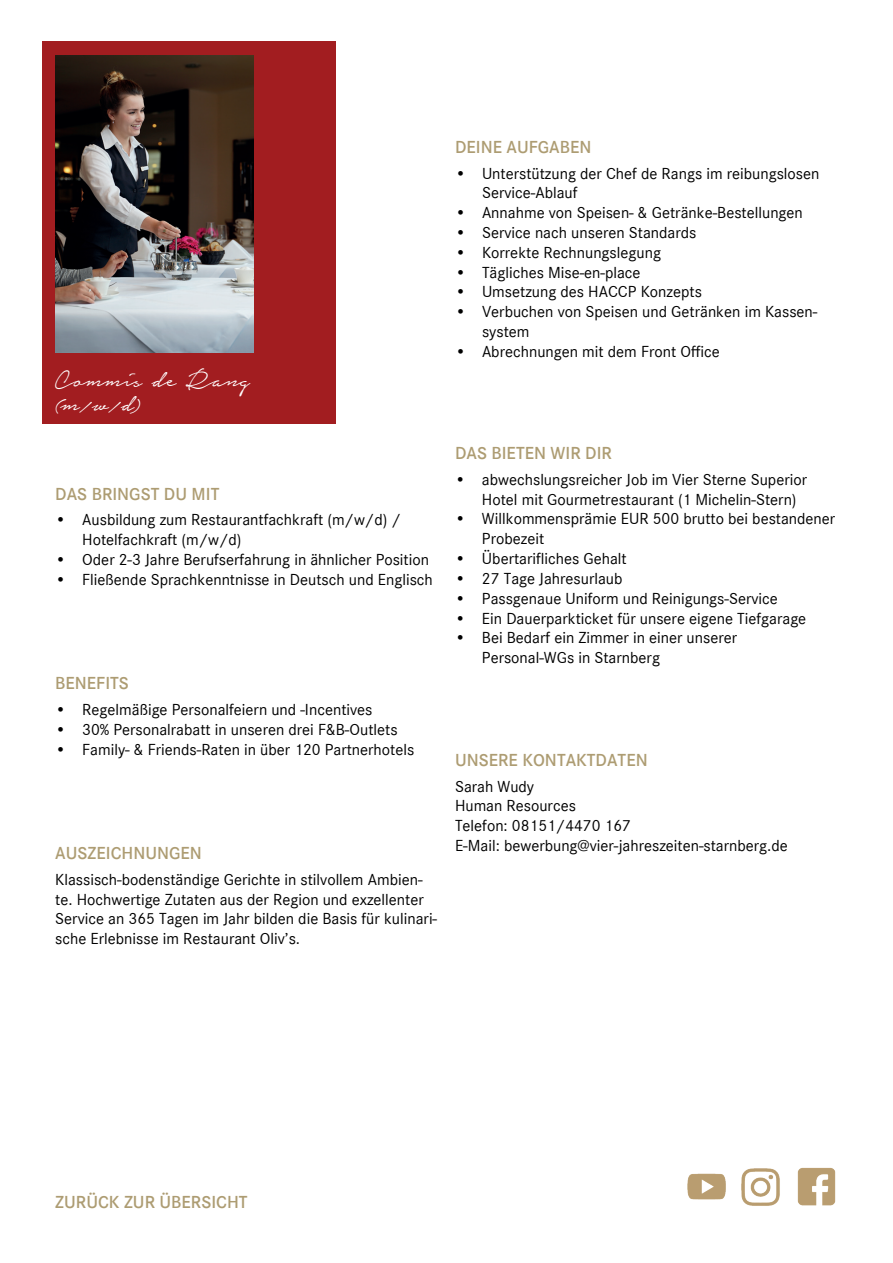
<style>
.page{position:relative;width:893px;height:1263px;background:#fff}
.page>*{position:absolute;margin:0;border:0;box-sizing:border-box;transform-origin:0 0}
.t1{font:32.25px/24px "Notera";color:#fff}
.t2{font:600 18px "Corporate S";color:#ad9c72}
.t3{font:16.5px/19.8px "Corporate S";color:#000001}
</style>
<div class="page">
<div style="left:43px;top:41px;width:293px;height:383px;background:#a21d20"></div>
<img style="left:55px;top:55px;width:199px;height:298px">
<img style="left:797px;top:1167px;width:39px;height:39px">
<img style="left:741px;top:1168px;width:39px;height:38px">
<img style="left:687px;top:1173px;width:39px;height:27px">
<h1 class="t1" style="left:55px;top:368px;width:196px">Commis de Rang (m/w/d)</h1>
<p class="t2" style="left:55px;top:482px;width:166px">DAS BRINGST DU MIT</p>
<p class="t3" style="left:82px;top:509px;width:320px;text-indent:-27px">• Ausbildung zum Restaurantfachkraft (m/w/d) /<br>Hotelfachkraft (m/w/d)</p>
<p class="t3" style="left:55px;top:549px;width:375px">• Oder 2-3 Jahre Berufserfahrung in ähnlicher Position</p>
<p class="t3" style="left:55px;top:569px;width:379px">• Fließende Sprachkenntnisse in Deutsch und Englisch</p>
<p class="t2" style="left:55px;top:671px;width:75px">BENEFITS</p>
<p class="t3" style="left:55px;top:699px;width:319px">• Regelmäßige Personalfeiern und -Incentives</p>
<p class="t3" style="left:55px;top:719px;width:344px">• 30% Personalrabatt in unseren drei F&amp;B-Outlets</p>
<p class="t3" style="left:55px;top:739px;width:361px">• Family- &amp; Friends-Raten in über 120 Partnerhotels</p>
<p class="t2" style="left:55px;top:841px;width:148px">AUSZEICHNUNGEN</p>
<p class="t3" style="left:55px;top:869px;width:383px">Klassisch-bodenständige Gerichte in stilvollem Ambien&shy;te. Hochwertige Zutaten aus der Region und exzellenter Service an 365 Tagen im Jahr bilden die Basis für kulinari&shy;sche Erlebnisse im Restaurant Oliv’s.</p>
<p class="t2" style="left:455px;top:135px;width:138px">DEINE AUFGABEN</p>
<p class="t3" style="left:482px;top:163px;width:339px;text-indent:-27px">• Unterstützung der Chef de Rangs im reibungslosen<br>Service-Ablauf</p>
<p class="t3" style="left:455px;top:202px;width:349px">• Annahme von Speisen- &amp; Getränke-Bestellungen</p>
<p class="t3" style="left:455px;top:222px;width:243px">• Service nach unseren Standards</p>
<p class="t3" style="left:455px;top:242px;width:207px">• Korrekte Rechnungslegung</p>
<p class="t3" style="left:455px;top:262px;width:187px">• Tägliches Mise-en-place</p>
<p class="t3" style="left:455px;top:281px;width:248px">• Umsetzung des HACCP Konzepts</p>
<p class="t3" style="left:482px;top:301px;width:337px;text-indent:-27px">• Verbuchen von Speisen und Getränken im Kassen&shy;system</p>
<p class="t3" style="left:455px;top:341px;width:266px">• Abrechnungen mit dem Front Office</p>
<p class="t2" style="left:455px;top:441px;width:158px">DAS BIETEN WIR DIR</p>
<p class="t3" style="left:482px;top:469px;width:327px;text-indent:-27px">• abwechslungsreicher Job im Vier Sterne Superior<br>Hotel mit Gourmetrestaurant (1 Michelin-Stern)</p>
<p class="t3" style="left:482px;top:508px;width:355px;text-indent:-27px">• Willkommensprämie EUR 500 brutto bei bestandener<br>Probezeit</p>
<p class="t3" style="left:455px;top:548px;width:173px">• Übertarifliches Gehalt</p>
<p class="t3" style="left:455px;top:568px;width:169px">• 27 Tage Jahresurlaub</p>
<p class="t3" style="left:455px;top:588px;width:324px">• Passgenaue Uniform und Reinigungs-Service</p>
<p class="t3" style="left:455px;top:607px;width:353px">• Ein Dauerparkticket für unsere eigene Tiefgarage</p>
<p class="t3" style="left:482px;top:627px;width:257px;text-indent:-27px">• Bei Bedarf ein Zimmer in einer unserer<br>Personal-WGs in Starnberg</p>
<p class="t2" style="left:455px;top:748px;width:194px">UNSERE KONTAKTDATEN</p>
<p class="t3" style="left:455px;top:775px;width:334px">Sarah Wudy<br>Human Resources<br>Telefon: 08151/4470 167<br>E-Mail: bewerbung@vier-jahreszeiten-starnberg.de</p>
<p class="t2" style="left:55px;top:1189px;width:194px">ZURÜCK ZUR ÜBERSICHT</p>
</div>
